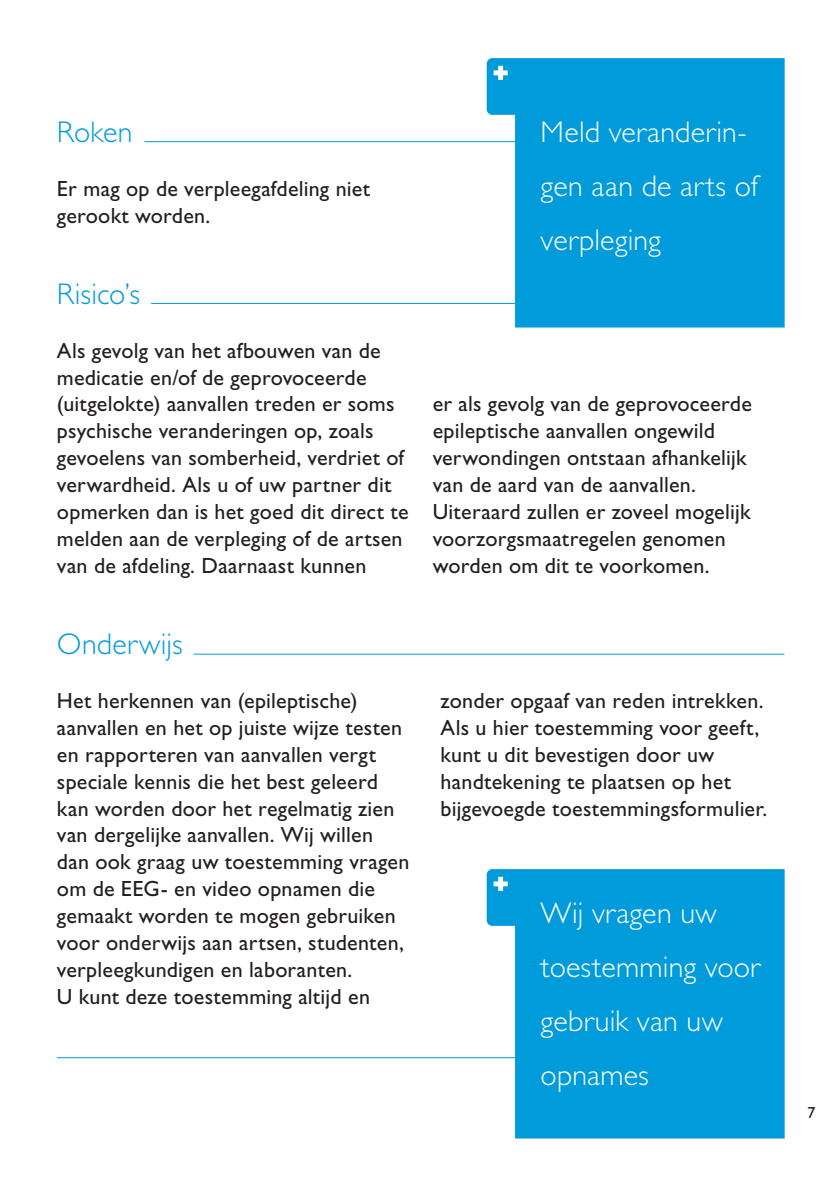
<style>
.page{position:relative;width:840px;height:1191px;background:#fff}
.page>*{position:absolute;margin:0;border:0;box-sizing:border-box;transform-origin:0 0}
.t1{font:300 30px/53.8px "AZM Gill Sans";letter-spacing:.005em;color:#fff}
.t2{font:300 30px "AZM Gill Sans";letter-spacing:.005em;color:#009bda}
.t3{font:22px/27px "AZM Gill Sans";letter-spacing:.01em;color:#231f20}
.t4{font:16px "AZM Gill Sans";color:#231f20}
</style>
<div class="page">
<hr style="left:57px;top:1057px;width:725px;height:1px;background:#009bda">
<hr style="left:144px;top:141px;width:638px;height:1px;background:#009bda">
<hr style="left:151px;top:303px;width:396px;height:1px;background:#009bda">
<svg style="left:486px;top:58px;width:298px;height:269px;background:#13a2dc"></svg>
<svg style="left:493px;top:66px;width:14px;height:14px"></svg>
<svg style="left:486px;top:869px;width:298px;height:269px;background:#13a2dc"></svg>
<svg style="left:493px;top:876px;width:14px;height:15px"></svg>
<hr style="left:193px;top:654px;width:590px;height:1px;background:#009bda">
<h1 class="t2" style="left:57px;top:121px;width:77px">Roken</h1>
<p class="t3" style="left:57px;top:177px;width:314px">Er mag op de verpleegafdeling niet gerookt worden.</p>
<h1 class="t2" style="left:57px;top:283px;width:85px">Risico’s</h1>
<p class="t3" style="left:57px;top:339px;width:353px">Als gevolg van het afbouwen van de medicatie en/of de geprovoceerde (uitgelokte) aanvallen treden er soms psychische veranderingen op, zoals gevoelens van somberheid, verdriet of verwardheid. Als u of uw partner dit opmerken dan is het goed dit direct te melden aan de verpleging of de artsen van de afdeling. Daarnaast kunnen</p>
<h1 class="t2" style="left:57px;top:633px;width:127px">Onderwijs</h1>
<h1 class="t1" style="left:540px;top:108px;width:219px">Meld veranderin&shy;gen aan de arts of verpleging</h1>
<p class="t3" style="left:432px;top:393px;width:320px">er als gevolg van de geprovoceerde epileptische aanvallen ongewild verwondingen ontstaan afhankelijk van de aard van de aanvallen.<br>Uiteraard zullen er zoveel mogelijk voorzorgsmaatregelen genomen worden om dit te voorkomen.</p>
<p class="t3" style="left:57px;top:689px;width:354px">Het herkennen van (epileptische) aanvallen en het op juiste wijze testen en rapporteren van aanvallen vergt speciale kennis die het best geleerd kan worden door het regelmatig zien van dergelijke aanvallen. Wij willen dan ook graag uw toestemming vragen om de EEG- en video opnamen die gemaakt worden te mogen gebruiken voor onderwijs aan artsen, studenten, verpleegkundigen en laboranten.<br>U kunt deze toestemming altijd en</p>
<p class="t3" style="left:440px;top:689px;width:328px">zonder opgaaf van reden intrekken.<br>Als u hier toestemming voor geeft, kunt u dit bevestigen door uw handtekening te plaatsen op het bijgevoegde toestemmingsformulier.</p>
<h1 class="t1" style="left:540px;top:889px;width:221px">Wij vragen uw toestemming voor gebruik van uw opnames</h1>
<p class="t4" style="left:807px;top:1107px;width:9px">7</p>
</div>
